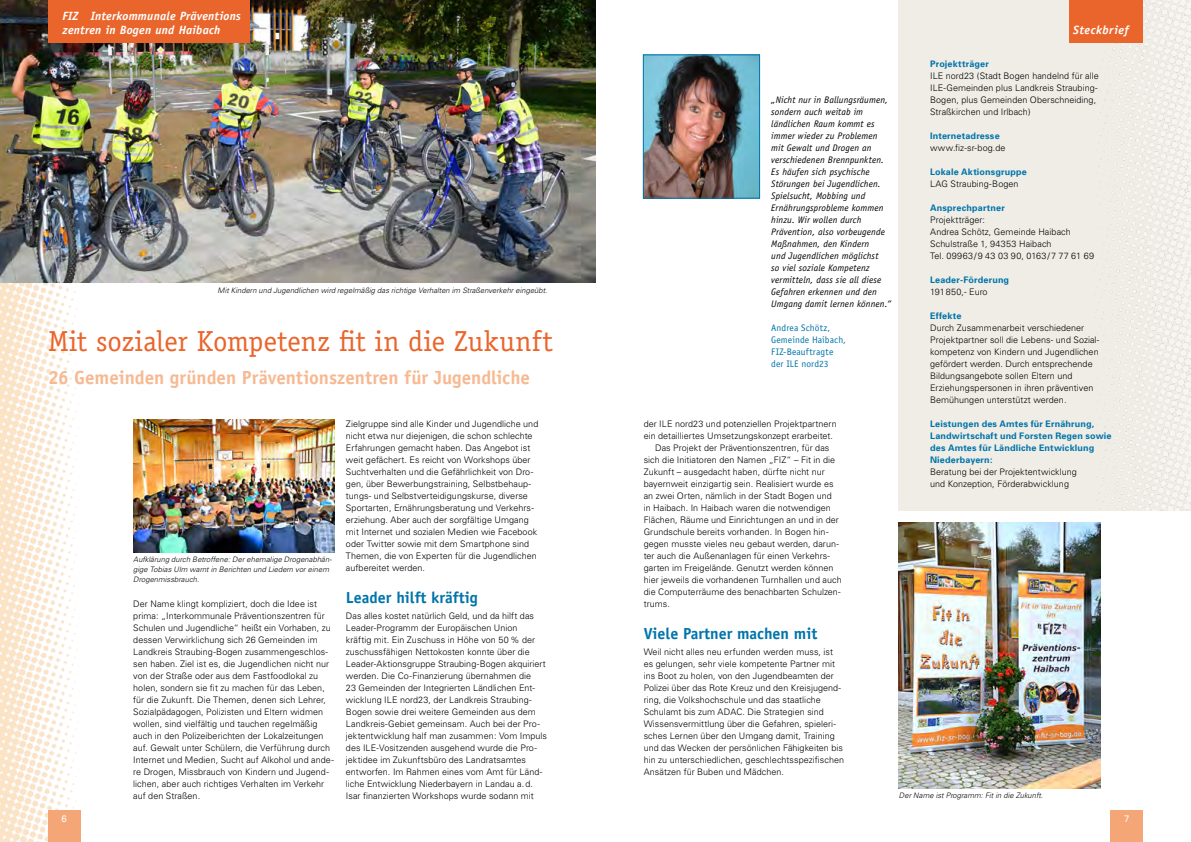
<style>
.page{position:relative;width:1191px;height:842px;background:#fff}
.page>*{position:absolute;margin:0;border:0;box-sizing:border-box;transform-origin:0 0}
.t1{font:29px "Officina Serif";color:#ea652b}
.t2{font:700 19px "Officina Sans";color:#f7b992}
.t3{font:700 16px "Officina Sans";color:#0074aa}
.t4{font:italic 700 12px/14px "Officina Sans";letter-spacing:.015em;color:#fff}
.t5{font:italic 700 12px "Officina Sans";letter-spacing:.045em;color:#fff}
.t6{font:italic 9.5px/12px "Officina Sans";letter-spacing:.01em;color:#000}
.t7{font:9.5px/12px "Officina Sans";letter-spacing:.01em;color:#0074aa}
.t8{font:9.5px "Univers";color:#fff}
.t9{font:300 9px/12px "Univers";letter-spacing:.005em;color:#000}
.t10{font:700 9px/12px "Univers";letter-spacing:.02em;color:#0074aa}
.t11{font:italic 300 7.5px/10px "Univers";letter-spacing:.01em;color:#000}
.s1{font-weight:700;color:#0074aa}
.s2{font-weight:300;color:#000}
</style>
<div class="page">
<img style="left:0;top:283px;width:81px;height:559px">
<img style="left:0;top:0;width:595px;height:283px">
<div style="left:48px;top:0;width:202px;height:43px;background:#ea652b"></div>
<img style="left:133px;top:419px;width:201px;height:133px">
<img style="left:645px;top:57px;width:113px;height:140px">
<div style="left:643px;top:55px;width:117px;height:144px;border:1px solid #0074aa"></div>
<img style="left:899px;top:523px;width:201px;height:265px">
<div style="left:48px;top:811px;width:32px;height:31px;background:#f4a677"></div>
<div style="left:1110px;top:811px;width:33px;height:31px;background:#f4a677"></div>
<div style="left:899px;top:0;width:292px;height:511px;background:#efede6"></div>
<img style="left:1069px;top:0;width:122px;height:511px">
<div style="left:1069px;top:0;width:73px;height:42px;background:#ea652b"></div>
<p class="t4" style="left:62px;top:9px;width:180px">FIZ Interkommunale Präventions zentren in Bogen und Haibach</p>
<p class="t11" style="left:217px;top:285px;width:331px">Mit Kindern und Jugendlichen wird regelmäßig das richtige Verhalten im Straßenverkehr eingeübt.</p>
<p class="t1" style="left:48px;top:324px;width:506px">Mit sozialer Kompetenz fit in die Zukunft</p>
<p class="t2" style="left:48px;top:366px;width:483px">26 Gemeinden gründen Präventionszentren für Jugendliche</p>
<p class="t11" style="left:133px;top:555px;width:200px">Aufklärung durch Betroffene: Der ehemalige Drogenabhän&shy;gige Tobias Ulm warnt in Berichten und Liedern vor einem<br>Drogenmissbrauch.</p>
<p class="t9" style="left:133px;top:597px;width:202px">Der Name klingt kompliziert, doch die Idee ist prima: „Interkommunale Präventionszentren für Schulen und Jugendliche“ heißt ein Vorhaben, zu dessen Verwirklichung sich 26 Gemeinden im Landkreis Straubing-Bogen zusammengeschlos&shy;sen haben. Ziel ist es, die Jugendlichen nicht nur von der Straße oder aus dem Fastfoodlokal zu holen, sondern sie fit zu machen für das Leben, für die Zukunft. Die Themen, denen sich Lehrer, Sozialpädagogen, Polizisten und Eltern widmen wollen, sind vielfältig und tauchen regelmäßig auch in den Polizeiberichten der Lokalzeitungen auf. Gewalt unter Schülern, die Verführung durch Internet und Medien, Sucht auf Alkohol und ande&shy;re Drogen, Missbrauch von Kindern und Jugend&shy;lichen, aber auch richtiges Verhalten im Verkehr auf den Straßen.</p>
<p class="t9" style="left:346px;top:417px;width:194px">Zielgruppe sind alle Kinder und Jugendliche und nicht etwa nur diejenigen, die schon schlechte Erfahrungen gemacht haben. Das Angebot ist weit gefächert. Es reicht von Workshops über Suchtverhalten und die Gefährlichkeit von Dro&shy;gen, über Bewerbungstraining, Selbstbehaup&shy;tungs- und Selbstverteidigungskurse, diverse Sportarten, Ernährungsberatung und Verkehrs&shy;erziehung. Aber auch der sorgfältige Umgang mit Internet und sozialen Medien wie Facebook oder Twitter sowie mit dem Smartphone sind Themen, die von Experten für die Jugendlichen aufbereitet werden.</p>
<h2 class="t3" style="left:346px;top:587px;width:133px">Leader hilft kräftig</h2>
<p class="t9" style="left:346px;top:609px;width:203px">Das alles kostet natürlich Geld, und da hilft das Leader-Programm der Europäischen Union<br>kräftig mit. Ein Zuschuss in Höhe von 50 % der zuschussfähigen Nettokosten konnte über die Leader-Aktionsgruppe Straubing-Bogen akquiriert werden. Die Co-Finanzierung übernahmen die<br>23 Gemeinden der Integrierten Ländlichen Ent&shy;wicklung ILE nord23, der Landkreis Straubing-Bogen sowie drei weitere Gemeinden aus dem Landkreis-Gebiet gemeinsam. Auch bei der Pro&shy;jektentwicklung half man zusammen: Vom Impuls des ILE-Vositzenden ausgehend wurde die Pro&shy;jektidee im Zukunftsbüro des Landratsamtes entworfen. Im Rahmen eines vom Amt für Länd&shy;liche Entwicklung Niederbayern in Landau a. d.<br>Isar finanzierten Workshops wurde sodann mit</p>
<p class="t6" style="left:771px;top:93px;width:121px">„Nicht nur in Ballungsräumen, sondern auch weitab im ländlichen Raum kommt es immer wieder zu Problemen mit Gewalt und Drogen an verschiedenen Brennpunkten.<br>Es häufen sich psychische<br>Störungen bei Jugendlichen.<br>Spielsucht, Mobbing und<br>Ernährungsprobleme kommen hinzu. Wir wollen durch<br>Prävention, also vorbeugende<br>Maßnahmen, den Kindern<br>und Jugendlichen möglichst<br>so viel soziale Kompetenz vermitteln, dass sie all diese<br>Gefahren erkennen und den<br>Umgang damit lernen können.“</p>
<p class="t7" style="left:771px;top:321px;width:76px">Andrea Schötz,<br>Gemeinde Haibach,<br>FIZ-Beauf tragte der ILE nord23</p>
<p class="t9" style="left:643px;top:417px;width:194px">der ILE nord23 und potenziellen Projektpartnern ein detailliertes Umsetzungskonzept erarbeitet.</p>
<p class="t9" style="left:643px;top:441px;width:199px;text-indent:11px">Das Projekt der Präventionszentren, für das sich die Initiatoren den Namen „FIZ“ – Fit in die Zukunft – ausgedacht haben, dürfte nicht nur bayernweit einzigartig sein. Realisiert wurde es an zwei Orten, nämlich in der Stadt Bogen und<br>in Haibach. In Haibach waren die notwendigen Flächen, Räume und Einrichtungen an und in der Grundschule bereits vorhanden. In Bogen hin&shy;gegen musste vieles neu gebaut werden, darun&shy;ter auch die Außenanlagen für einen Verkehrs&shy;garten im Freigelände. Genutzt werden können hier jeweils die vorhandenen Turnhallen und auch die Computerräume des benachbarten Schulzen&shy;trums.</p>
<h2 class="t3" style="left:643px;top:623px;width:175px">Viele Partner machen mit</h2>
<p class="t9" style="left:643px;top:645px;width:202px">Weil nicht alles neu erfunden werden muss, ist es gelungen, sehr viele kompetente Partner mit ins Boot zu holen, von den Jugendbeamten der Polizei über das Rote Kreuz und den Kreisjugend&shy;ring, die Volkshochschule und das staatliche Schulamt bis zum ADAC. Die Strategien sind Wissensvermittlung über die Gefahren, spieleri&shy;sches Lernen über den Umgang damit, Training und das Wecken der persönlichen Fähigkeiten bis hin zu unterschiedlichen, geschlechtsspezifischen Ansätzen für Buben und Mädchen.</p>
<p class="t5" style="left:1073px;top:23px;width:57px">Steckbrief</p>
<p class="t9" style="left:930px;top:57px;width:170px"><span class="s1">Projektträger<br></span>ILE nord23 (Stadt Bogen handelnd für alle ILE-Gemeinden plus Landkreis Straubing-Bogen, plus Gemeinden Oberschneiding, Straßkirchen und Irlbach)</p>
<p class="t9" style="left:930px;top:129px;width:77px"><span class="s1">Internetadresse </span>www.fiz-sr-bog.de</p>
<p class="t10" style="left:930px;top:165px;width:98px">Lokale Aktionsgruppe<br><span class="s2">LAG Straubing-Bogen</span></p>
<p class="t9" style="left:930px;top:201px;width:165px"><span class="s1">Ansprechpartner<br></span>Projektträger:<br>Andrea Schötz, Gemeinde Haibach<br>Schulstraße 1, 94353 Haibach<br>Tel. 09963 / 9 43 03 90, 0163 / 7 77 61 69</p>
<p class="t10" style="left:930px;top:273px;width:81px">Leader-Förderung<br><span class="s2">191 850,- Euro</span></p>
<p class="t9" style="left:930px;top:309px;width:171px"><span class="s1">Effekte<br></span>Durch Zusammenarbeit verschiedener Projektpartner soll die Lebens- und Sozial&shy;kompetenz von Kindern und Jugendlichen gefördert werden. Durch entsprechende Bildungsangebote sollen Eltern und Erziehungspersonen in ihren präventiven Bemühungen unterstützt werden.</p>
<p class="t10" style="left:930px;top:417px;width:183px">Leistungen des Amtes für Ernährung, Landwirtschaft und Forsten Regen sowie des Amtes für Ländliche Entwicklung Niederbayern:<br><span class="s2">Beratung bei der Projektentwicklung<br>und Konzeption, Förderabwicklung</span></p>
<p class="t11" style="left:899px;top:791px;width:146px">Der Name ist Programm: Fit in die Zukunft.</p>
<p class="t8" style="left:61px;top:813px;width:7px">6</p>
<p class="t8" style="left:1124px;top:813px;width:7px">7</p>
</div>
